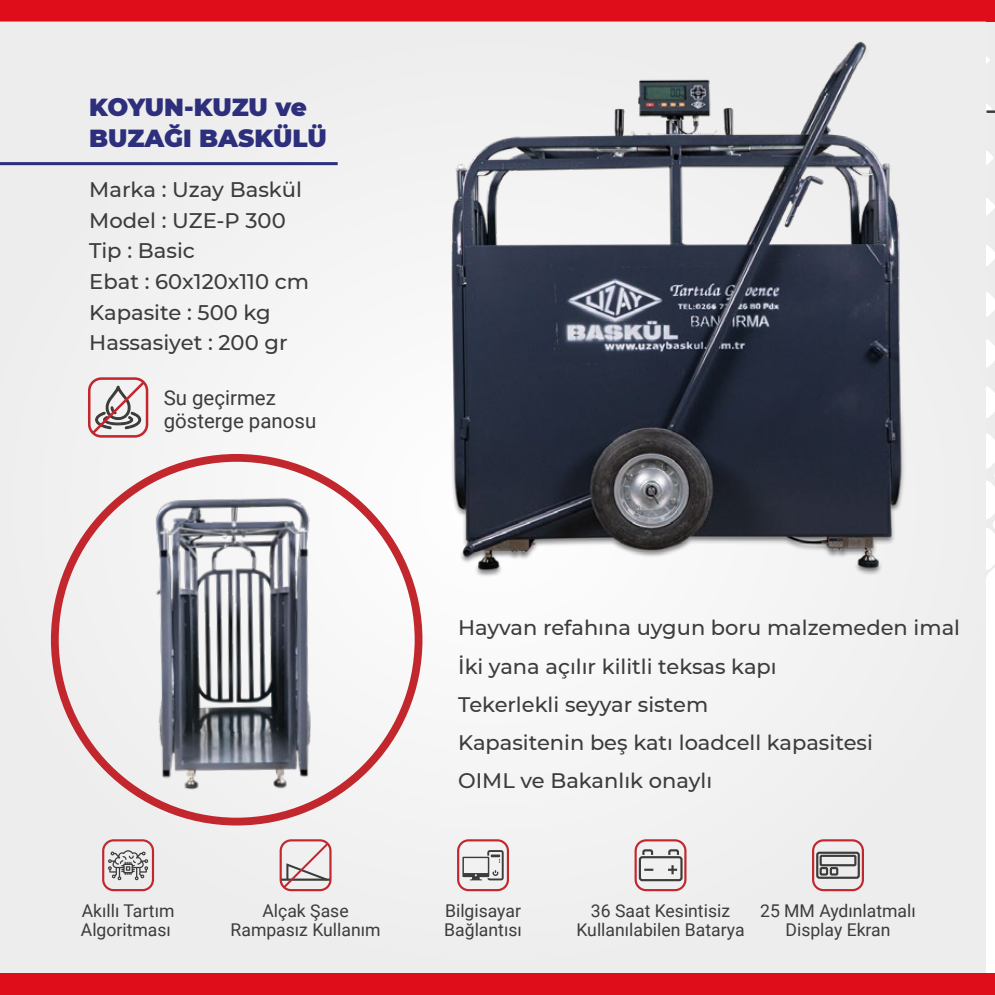
<style>
.page{position:relative;width:995px;height:995px;background:#fff}
.page>*{position:absolute;margin:0;border:0;box-sizing:border-box;transform-origin:0 0}
.t1{font:900 24.6px/30.8px "Montserrat";color:#2d2f7d}
.t2{font:500 21.15px/30.6px "Montserrat";color:#3c3c3b}
.t3{font:500 21px/38.1px "Montserrat";color:#3c3c3b}
.t4{font:20.4px/22.6px "Roboto";color:#3c3c3b}
.t5{font:17.55px/19.5px "Roboto";color:#3c3c3b;text-align:center}
</style>
<div class="page">
<div style="left:986px;top:8px;width:9px;height:987px;background:#ececec"></div>
<div style="left:986px;top:578px;width:9px;height:417px;background:#fff"></div>
<svg style="left:986px;top:57px;width:4px;height:6px"></svg>
<svg style="left:986px;top:151px;width:7px;height:14px"></svg>
<svg style="left:986px;top:198px;width:9px;height:17px"></svg>
<svg style="left:986px;top:245px;width:9px;height:21px"></svg>
<svg style="left:986px;top:292px;width:9px;height:25px"></svg>
<svg style="left:986px;top:339px;width:9px;height:28px"></svg>
<svg style="left:986px;top:387px;width:9px;height:31px"></svg>
<svg style="left:986px;top:434px;width:9px;height:144px"></svg>
<div style="left:986px;top:973px;width:9px;height:22px;background:#df0c1a"></div>
<div style="left:986px;top:0;width:9px;height:22px;background:#df0c1a"></div>
<svg style="left:986px;top:104px;width:9px;height:10px"></svg>
<div style="left:0;top:8px;width:985px;height:987px;background:#efefef"></div>
<div style="left:0;top:973px;width:986px;height:22px;background:#df0c1a"></div>
<div style="left:0;top:0;width:986px;height:22px;background:#df0c1a"></div>
<hr style="left:0;top:162px;width:338px;height:3px;background:#2d2f7d">
<div style="left:88px;top:377px;width:60px;height:61px;border:3px solid #c1272d;border-radius:12px"></div>
<svg style="left:108px;top:850px;width:40px;height:30px"></svg>
<svg style="left:462px;top:850px;width:42px;height:30px"></svg>
<div style="left:639px;top:856px;width:44px;height:25px;border:2px solid #3c3c3b;border-radius:2px"></div>
<svg style="left:641px;top:849px;width:13px;height:8px"></svg>
<svg style="left:667px;top:849px;width:13px;height:8px"></svg>
<svg style="left:644px;top:869px;width:9px;height:2px"></svg>
<svg style="left:668px;top:865px;width:9px;height:9px"></svg>
<div style="left:816px;top:852px;width:44px;height:27px;border:2px solid #3c3c3b;border-radius:2px"></div>
<div style="left:820px;top:855px;width:36px;height:11px;border:2px solid #3c3c3b"></div>
<div style="left:820px;top:867px;width:8px;height:9px;border:2px solid #3c3c3b"></div>
<div style="left:830px;top:867px;width:8px;height:9px;border:2px solid #3c3c3b"></div>
<svg style="left:89px;top:379px;width:58px;height:56px"></svg>
<div style="left:102px;top:839px;width:52px;height:52px;border:2px solid #c1272d;border-radius:10px"></div>
<div style="left:280px;top:839px;width:52px;height:52px;border:2px solid #c1272d;border-radius:10px"></div>
<div style="left:457px;top:839px;width:52px;height:52px;border:2px solid #c1272d;border-radius:10px"></div>
<div style="left:635px;top:839px;width:51px;height:52px;border:2px solid #c1272d;border-radius:10px"></div>
<div style="left:812px;top:839px;width:52px;height:52px;border:2px solid #c1272d;border-radius:10px"></div>
<svg style="left:281px;top:841px;width:50px;height:49px"></svg>
<img style="left:450px;top:42px;width:454px;height:536px">
<img style="left:50px;top:435px;width:512px;height:385px">
<p class="t1" style="left:89px;top:91px;width:239px">KOYUN-KUZU ve<br>BUZAĞI BASKÜLÜ</p>
<p class="t2" style="left:89px;top:174px;width:221px">Marka : Uzay Baskül<br>Model : UZE-P 300<br>Tip : Basic<br>Ebat : 60x120x110 cm<br>Kapasite : 500 kg<br>Hassasiyet : 200 gr</p>
<p class="t4" style="left:164px;top:386px;width:154px">Su geçirmez gösterge panosu</p>
<p class="t3" style="left:458px;top:608px;width:503px">Hayvan refahına uygun boru malzemeden imal İki yana açılır kilitli teksas kapı<br>Tekerlekli seyyar sistem<br>Kapasitenin beş katı loadcell kapasitesi<br>OIML ve Bakanlık onaylı</p>
<p class="t5" style="left:81px;top:900px;width:95px;text-align:left">Akıllı Tartım<br>Algoritması</p>
<p class="t5" style="left:231px;top:900px;width:151px">Alçak Şase<br>Rampasız Kullanım</p>
<p class="t5" style="left:444px;top:900px;width:79px;text-align:left">Bilgisayar<br>Bağlantısı</p>
<p class="t5" style="left:576px;top:900px;width:170px">36 Saat Kesintisiz<br>Kullanılabilen Batarya</p>
<p class="t5" style="left:760px;top:900px;width:157px">25 MM Aydınlatmalı<br>Display Ekran</p>
</div>
